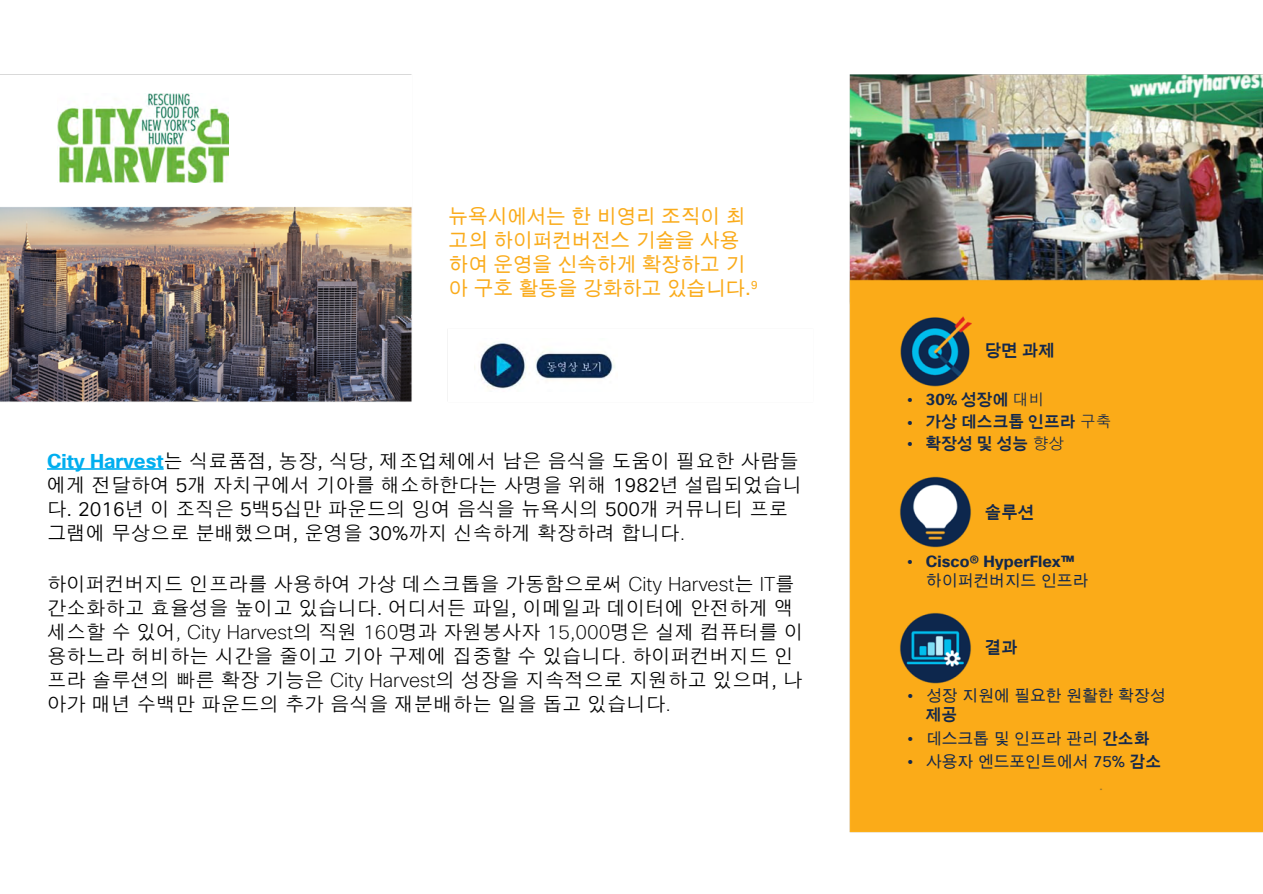
<style>
.page{position:relative;width:1263px;height:894px;background:#fff}
.page>*{position:absolute;margin:0;border:0;box-sizing:border-box;transform-origin:0 0}
.t1{font:19.5px/24px "Cisco Sans KOR Light";color:#000}
.t2{font:19.5px/24px "Cisco Sans KOR";color:#faab1a}
.t3{font:16.5px "Cisco Sans KOR Bold";color:#13284c}
.t4{font:15.75px/18.9px "Cisco Sans KOR";color:#13284c}
.t5{font:700 15.75px "Cisco Sans TT";color:#13284c}
.t6{font:15.75px "Cisco Sans KOR Bold";color:#13284c}
.s1{font-family:"Cisco Sans TT";font-weight:700;color:#00aeef}
.s2{font-family:"Cisco Sans TT";font-weight:200}
.s3{font-family:"Cisco Sans KOR Bold";font-weight:400}
.s4{font-family:"Cisco Sans KOR Light";font-weight:400}
.s5{font-family:"Cisco Sans TT";font-size:7.5px}
.s6{font-family:"Cisco Sans KOR Light"}
.s7{font-family:"Cisco Sans KOR Bold"}
.s8{font-family:"Cisco Sans TT"}
</style>
<div class="page">
<img style="left:0;top:74px;width:1263px;height:759px">
<hr style="left:47px;top:468px;width:117px;height:1px;background:#00aeef">
<img style="left:57px;top:93px;width:171px;height:89px">
<img style="left:475px;top:338px;width:143px;height:53px">
<p class="t2" style="left:448px;top:205px;width:311px">뉴욕시에서는 한 비영리 조직이 최 고의 하이퍼컨버전스 기술을 사용 하여 운영을 신속하게 확장하고 기 아 구호 활동을 강화하고 있습니다.<sup>9</sup></p>
<p class="t1" style="left:47px;top:449px;width:756px"><span class="s1">City Harvest</span>는 식료품점, 농장, 식당, 제조업체에서 남은 음식을 도움이 필요한 사람들 에게 전달하여 5개 자치구에서 기아를 해소하한다는 사명을 위해 1982년 설립되었습니 다. 2016년 이 조직은 5백5십만 파운드의 잉여 음식을 뉴욕시의 500개 커뮤니티 프로 그램에 무상으로 분배했으며, 운영을 30%까지 신속하게 확장하려 합니다<span class="s2">.</span></p>
<p class="t1" style="left:47px;top:572px;width:758px">하이퍼컨버지드 인프라를 사용하여 가상 데스크톱을 가동함으로써 <span class="s2">City Harvest</span>는 <span class="s2">IT</span>를 간소화하고 효율성을 높이고 있습니다. 어디서든 파일, 이메일과 데이터에 안전하게 액 세스할 수 있어<span class="s2">, City Harvest</span>의 직원 <span class="s2">160</span>명과 자원봉사자 <span class="s2">15,000</span>명은 실제 컴퓨터를 이 용하느라 허비하는 시간을 줄이고 기아 구제에 집중할 수 있습니다<span class="s2">.</span> 하이퍼컨버지드 인 프라 솔루션의 빠른 확장 기능은 <span class="s2">City Harvest</span>의 성장을 지속적으로 지원하고 있으며, 나 아가 매년 수백만 파운드의 추가 음식을 재분배하는 일을 돕고 있습니다<span class="s2">.</span></p>
<p class="t3" style="left:985px;top:339px;width:72px">당면 과제</p>
<p class="t5" style="left:908px;top:388px;width:138px"><sup>●</sup> 30% <span class="s3">성장에</span> <span class="s4">대비</span></p>
<p class="t6" style="left:908px;top:410px;width:205px"><span class="s5">●</span> 가상 데스크톱 인프라 <span class="s6">구축</span></p>
<p class="t6" style="left:908px;top:432px;width:158px"><sup>●</sup> 확장성 및 성능 <span class="s6">향상</span></p>
<p class="t3" style="left:985px;top:500px;width:51px">솔루션</p>
<p class="t5" style="left:908px;top:550px;width:168px"><sup>●</sup> Cisco® HyperFlex™</p>
<p class="t4" style="left:926px;top:571px;width:164px">하이퍼컨버지드 인프라</p>
<p class="t3" style="left:985px;top:636px;width:34px">결과</p>
<p class="t4" style="left:926px;top:686px;width:241px;text-indent:-18px"><sup>●</sup> 성장 지원에 필요한 원활한 확장성 <span class="s7">제공</span></p>
<p class="t4" style="left:908px;top:728px;width:243px"><sup>●</sup> 데스크톱 및 인프라 관리 <span class="s7">간소화</span></p>
<p class="t4" style="left:908px;top:752px;width:255px"><sup>●</sup> 사용자 엔드포인트에서 <span class="s8">75%</span> <span class="s7">감소</span></p>
</div>
